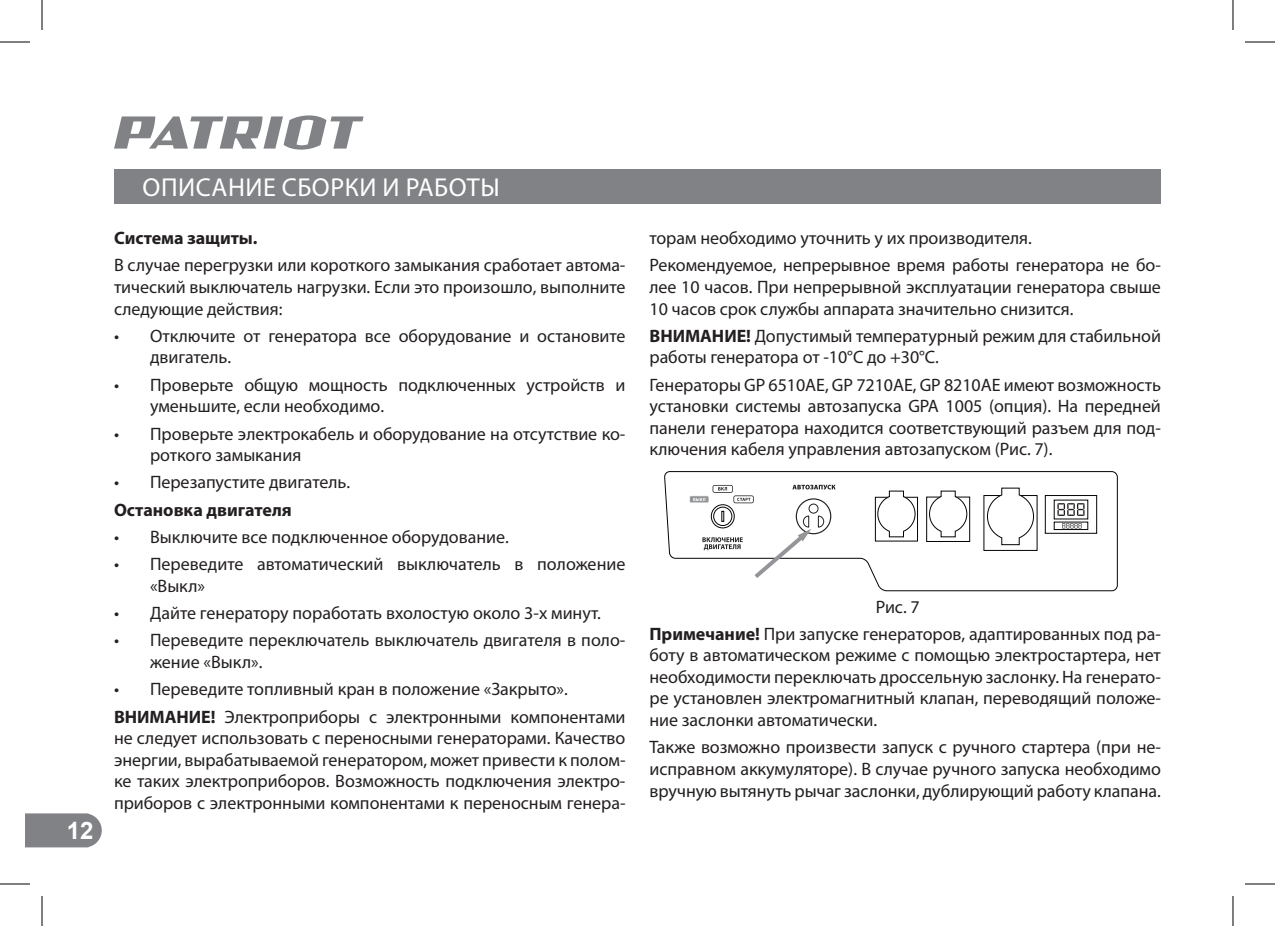
<style>
.page{position:relative;width:1275px;height:926px;background:#fff}
.page>*{position:absolute;margin:0;border:0;box-sizing:border-box;transform-origin:0 0}
.t1{font:26px "Myriad Pro";letter-spacing:.02em;color:#fff}
.t2{font:700 24px "Arial";color:#fff}
.t3{font:18px/21.6px "Myriad Pro";letter-spacing:-.005em;color:#231f20}
.t4{font:700 18px "Myriad Pro";color:#231f20}
.s1{font-weight:700}
</style>
<div class="page">
<svg style="left:25px;top:813px;width:77px;height:34px"></svg>
<svg style="left:114px;top:115px;width:249px;height:35px"></svg>
<div style="left:114px;top:169px;width:1047px;height:34px;background:#808285"></div>
<svg style="left:664px;top:471px;width:454px;height:121px"></svg>
<svg style="left:877px;top:490px;width:39px;height:48px"></svg>
<div style="left:926px;top:497px;width:44px;height:45px;border:1px solid #040503"></div>
<svg style="left:928px;top:490px;width:39px;height:48px"></svg>
<div style="left:983px;top:495px;width:54px;height:56px;border:1px solid #040503"></div>
<svg style="left:986px;top:487px;width:48px;height:59px"></svg>
<svg style="left:1044px;top:495px;width:53px;height:39px"></svg>
<div style="left:1054px;top:500px;width:34px;height:19px;background:#fff"></div>
<svg style="left:1057px;top:503px;width:27px;height:13px"></svg>
<div style="left:1054px;top:522px;width:34px;height:8px;background:#fff;border:1px solid #040503"></div>
<svg style="left:1062px;top:523px;width:19px;height:5px"></svg>
<div style="left:713px;top:507px;width:19px;height:19px;border:1px solid #040503;border-radius:50%"></div>
<div style="left:711px;top:504px;width:23px;height:24px;border:1px solid #040503;border-radius:50%"></div>
<svg style="left:702px;top:537px;width:41px;height:13px"></svg>
<svg style="left:689px;top:485px;width:64px;height:18px"></svg>
<svg style="left:721px;top:511px;width:3px;height:11px"></svg>
<svg style="left:792px;top:485px;width:43px;height:4px"></svg>
<div style="left:795px;top:498px;width:36px;height:36px;border:1px solid #231f20;border-radius:50%"></div>
<div style="left:808px;top:504px;width:10px;height:9px;border:1px solid #231f20;border-radius:50%"></div>
<svg style="left:750px;top:515px;width:74px;height:67px"></svg>
<hr style="left:0;top:42px;width:30px;height:1px;background:#000">
<hr style="left:1245px;top:42px;width:30px;height:1px;background:#000">
<hr style="left:0;top:884px;width:30px;height:1px;background:#000">
<hr style="left:1245px;top:884px;width:30px;height:1px;background:#000">
<hr style="left:42px;top:0;width:1px;height:30px;background:#000">
<hr style="left:42px;top:896px;width:1px;height:30px;background:#000">
<hr style="left:1232px;top:0;width:1px;height:30px;background:#000">
<hr style="left:1232px;top:896px;width:1px;height:30px;background:#000">
<h2 class="t2" style="left:67px;top:815px;width:28px">12</h2>
<h1 class="t1" style="left:143px;top:171px;width:354px">описание сборки и работы</h1>
<p class="t4" style="left:114px;top:226px;width:145px">Система защиты.</p>
<p class="t3" style="left:114px;top:254px;width:513px;text-align:justify">В случае перегрузки или короткого замыкания сработает автома&shy;тический выключатель нагрузки. Если это произошло, выполните следующие действия:</p>
<p class="t3" style="left:150px;top:325px;width:477px;text-indent:-36px">• Отключите от генератора все оборудование и остановите двигатель.</p>
<p class="t3" style="left:150px;top:373px;width:477px;text-indent:-36px">• Проверьте общую мощность подключенных устройств и уменьшите, если необходимо.</p>
<p class="t3" style="left:150px;top:422px;width:477px;text-indent:-36px">• Проверьте электрокабель и оборудование на отсутствие ко&shy;роткого замыкания</p>
<p class="t3" style="left:114px;top:471px;width:238px">• Перезапустите двигатель.</p>
<p class="t4" style="left:114px;top:498px;width:179px">Остановка двигателя</p>
<p class="t3" style="left:114px;top:526px;width:396px">• Выключите все подключенное оборудование.</p>
<p class="t3" style="left:150px;top:553px;width:477px;text-indent:-36px">• Переведите автоматический выключатель в положение «Выкл»</p>
<p class="t3" style="left:114px;top:602px;width:488px">• Дайте генератору поработать вхолостую около 3-х минут.</p>
<p class="t3" style="left:150px;top:629px;width:477px;text-indent:-36px">• Переведите переключатель выключатель двигателя в поло&shy;жение «Выкл».</p>
<p class="t3" style="left:114px;top:678px;width:455px">• Переведите топливный кран в положение «Закрыто».</p>
<p class="t4" style="left:114px;top:705px;width:24px">ВНИМАНИЕ</p>
<p class="t3" style="left:114px;top:705px;width:513px;text-align:justify;text-indent:97px"><span class="s1">!</span> Электроприборы с электронными компонентами не следует использовать с переносными генераторами. Качество энергии, вырабатываемой генератором, может привести к полом&shy;ке таких электроприборов. Возможность подключения электро&shy;приборов с электронными компонентами к переносным генера-</p>
<p class="t3" style="left:649px;top:224px;width:513px;line-height:27.2px">торам необходимо уточнить у их производителя.<br>Рекомендуемое, непрерывное время работы генератора не бо-</p>
<p class="t3" style="left:649px;top:276px;width:513px">лее 10 часов. При непрерывной эксплуатации генератора свыше<br>10 часов срок службы аппарата значительно снизится.</p>
<p class="t4" style="left:649px;top:324px;width:24px">ВНИМАНИЕ</p>
<p class="t3" style="left:649px;top:325px;width:513px;text-indent:97px"><span class="s1">!</span> Допустимый температурный режим для стабильной работы генератора от -10°С до +30°С.</p>
<p class="t3" style="left:649px;top:373px;width:513px;text-align:justify">Генераторы GP 6510AE, GP 7210AE, GP 8210AE имеют возможность установки системы автозапуска GPA 1005 (опция). На передней панели генератора находится соответствующий разъем для под&shy;ключения кабеля управления автозапуском (Рис. 7).</p>
<p class="t3" style="left:875px;top:596px;width:46px">Рис. 7</p>
<p class="t3" style="left:649px;top:622px;width:513px;text-align:justify"><span class="s1">Примечание!</span> При запуске генераторов, адаптированных под ра&shy;боту в автоматическом режиме с помощью электростартера, нет необходимости переключать дроссельную заслонку. На генерато&shy;ре установлен электромагнитный клапан, переводящий положе&shy;ние заслонки автоматически.</p>
<p class="t3" style="left:649px;top:736px;width:513px;text-align:justify">Также возможно произвести запуск с ручного стартера (при не&shy;исправном аккумуляторе). В случае ручного запуска необходимо вручную вытянуть рычаг заслонки, дублирующий работу клапана.</p>
</div>
